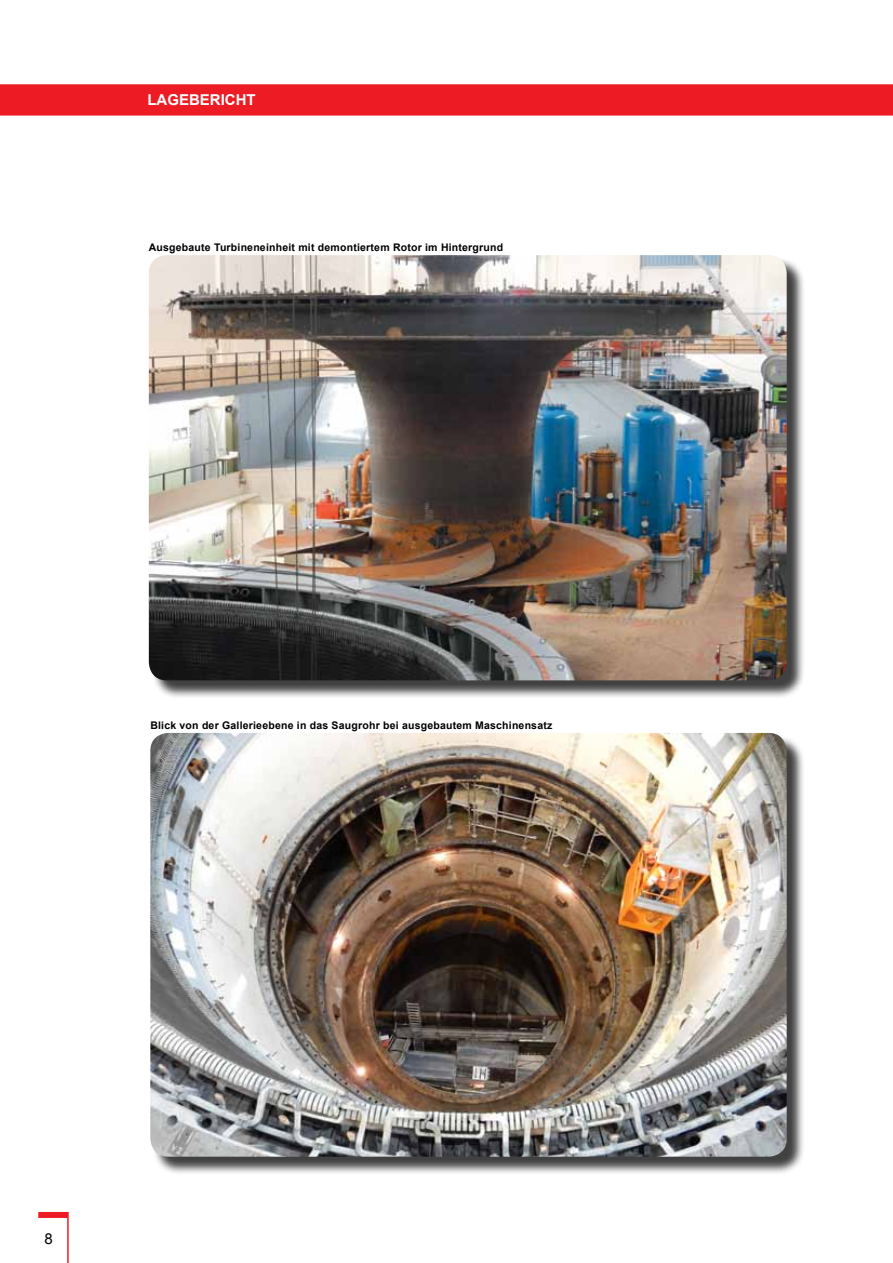
<style>
.page{position:relative;width:893px;height:1263px;background:#fff}
.page>*{position:absolute;margin:0;border:0;box-sizing:border-box;transform-origin:0 0}
.t1{font:700 15px "Arial";color:#fff}
.t2{font:15px "Arial";color:#000}
.t3{font:700 10.5px "Arial";letter-spacing:.02em;color:#000}
</style>
<div class="page">
<div style="left:38px;top:1212px;width:30px;height:6px;background:#ed1c24"></div>
<hr style="left:67px;top:1212px;width:2px;height:51px;background:#ed1c24">
<div style="left:0;top:84px;width:893px;height:32px;background:#ed1c24"></div>
<div style="left:153px;top:735px;width:652px;height:440px;background:#000;opacity:.75"></div>
<img style="left:150px;top:733px;width:637px;height:424px">
<div style="left:151px;top:257px;width:654px;height:442px;background:#000;opacity:.75"></div>
<img style="left:149px;top:255px;width:638px;height:425px">
<h1 class="t1" style="left:147px;top:90px;width:11px">Lag</h1>
<h1 class="t1" style="left:179px;top:90px;width:74px">ebericht</h1>
<p class="t3" style="left:149px;top:240px;width:356px">Ausgebaute Turbineneinheit mit demontiertem Rotor im Hintergrund</p>
<p class="t3" style="left:150px;top:718px;width:404px">Blick von der Gallerieebene in das Saugrohr bei ausgebautem Maschinensatz</p>
<h1 class="t2" style="left:45px;top:1229px;width:10px">8</h1>
</div>
